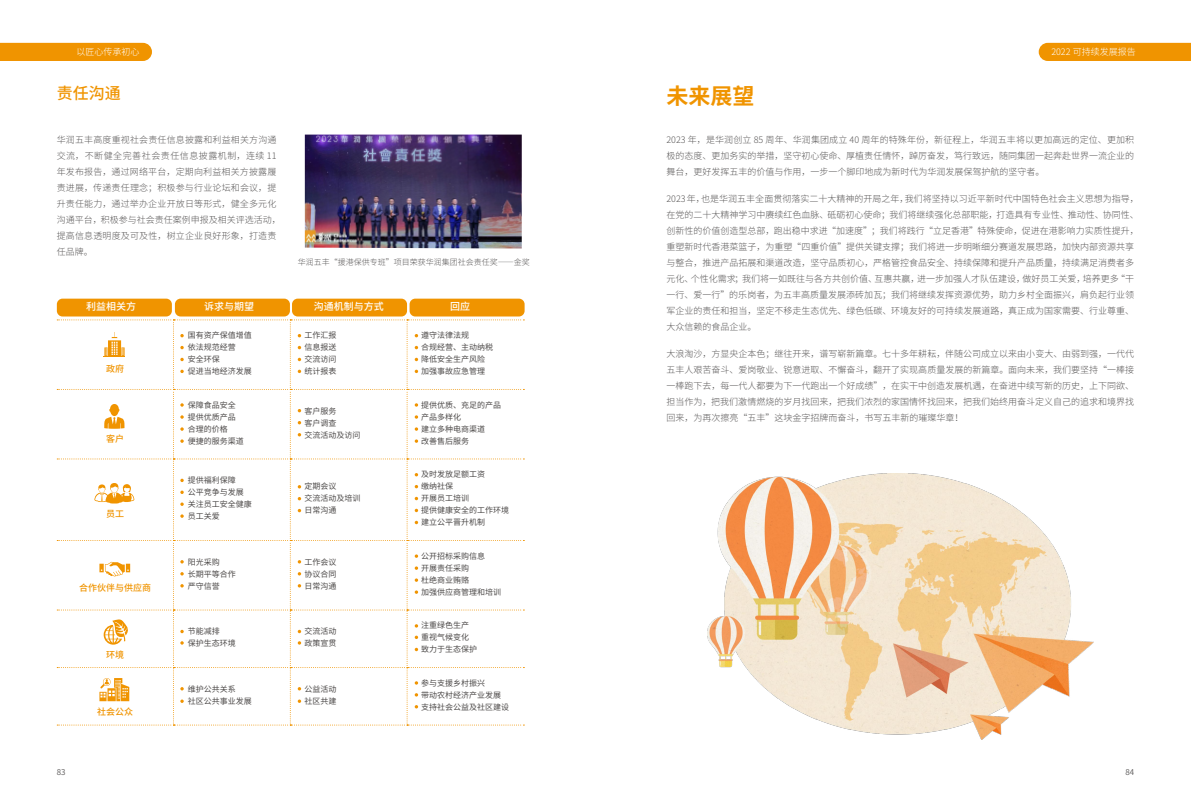
<style>
.page{position:relative;width:1191px;height:808px;background:#fff}
.page>*{position:absolute;margin:0;border:0;box-sizing:border-box;transform-origin:0 0}
.t1{font:700 22px "Source Han Sans CN";color:#f09400}
.t2{font:500 16px "Source Han Sans CN";color:#f09400}
.t3{font:500 10px "Source Han Sans CN";color:#fff}
.t4{font:300 9px/16px "Source Han Sans CN";color:#595757;text-align:justify}
.t5{font:300 9px/16px "Source Han Sans CN";letter-spacing:.02em;color:#595757}
.t6{font:500 9px "Source Han Sans CN";color:#f09400}
.t7{font:300 9px "Source Han Sans CN";color:#fff}
.t8{font:8px/12px "Source Han Sans CN";color:#4c4948}
.t9{font:300 8px "Source Han Sans CN";color:#595757}
.t10{font:8px "Source Han Sans CN";color:#595757}
</style>
<div class="page">
<div style="left:1038px;top:43px;width:153px;height:18px;background:#f09400"></div>
<div style="left:0;top:43px;width:152px;height:18px;background:#f09400"></div>
<div style="left:57px;top:299px;width:115px;height:17px;background:#f09400;border-radius:6px"></div>
<div style="left:175px;top:299px;width:115px;height:17px;background:#f09400;border-radius:6px"></div>
<div style="left:292px;top:299px;width:115px;height:17px;background:#f09400;border-radius:6px"></div>
<div style="left:409px;top:299px;width:115px;height:17px;background:#f09400;border-radius:6px"></div>
<img style="left:305px;top:135px;width:217px;height:114px">
<svg style="left:57px;top:319px;width:467px;height:406px"></svg>
<img style="left:707px;top:473px;width:386px;height:266px">
<p class="t7" style="left:77px;top:47px;width:64px">以匠心传承初心</p>
<p class="t7" style="left:1051px;top:47px;width:86px">2022 可持续发展报告</p>
<h2 class="t2" style="left:57px;top:84px;width:65px">责任沟通</h2>
<h1 class="t1" style="left:666px;top:84px;width:89px">未来展望</h1>
<p class="t5" style="left:57px;top:131px;width:226px">华润五丰高度重视社会责任信息披露和利益相关方沟通交流，不断健全完善社会责任信息披露机制，连续 11年发布报告，通过网络平台，定期向利益相关方披露履责进展，传递责任理念；积极参与行业论坛和会议，提升责任能力，通过举办企业开放日等形式，健全多元化沟通平台，积极参与社会责任案例申报及相关评选活动，提高信息透明度及可及性，树立企业良好形象，打造责任品牌。</p>
<p class="t4" style="left:666px;top:131px;width:469px">2023 年，是华润创立 85 周年、华润集团成立 40 周年的特殊年份，新征程上，华润五丰将以更加高远的定位、更加积极的态度、更加务实的举措，坚守初心使命、厚植责任情怀，踔厉奋发，笃行致远，随同集团一起奔赴世界一流企业的舞台，更好发挥五丰的价值与作用，一步一个脚印地成为新时代为华润发展保驾护航的坚守者。</p>
<p class="t4" style="left:666px;top:191px;width:474px;text-align:left">2023年，也是华润五丰全面贯彻落实二十大精神的开局之年，我们将坚持以习近平新时代中国特色社会主义思想为指导，在党的二十大精神学习中赓续红色血脉、砥砺初心使命；我们将继续强化总部职能，打造具有专业性、推动性、协同性、创新性的价值创造型总部，跑出稳中求进“加速度”；我们将践行“立足香港”特殊使命，促进在港影响力实质性提升，重塑新时代香港菜篮子，为重塑“四重价值”提供关键支撑；我们将进一步明晰细分赛道发展思路，加快内部资源共享与整合，推进产品拓展和渠道改造，坚守品质初心，严格管控食品安全、持续保障和提升产品质量，持续满足消费者多元化、个性化需求；我们将一如既往与各方共创价值、互惠共赢，进一步加强人才队伍建设，做好员工关爱，培养更多“干一行、爱一行”的乐岗者，为五丰高质量发展添砖加瓦；我们将继续发挥资源优势，助力乡村全面振兴，肩负起行业领军企业的责任和担当，坚定不移走生态优先、绿色低碳、环境友好的可持续发展道路，真正成为国家需要、行业尊重、大众信赖的食品企业。</p>
<p class="t4" style="left:666px;top:346px;width:469px">大浪淘沙，方显央企本色；继往开来，谱写崭新篇章。七十多年耕耘，伴随公司成立以来由小变大、由弱到强，一代代五丰人艰苦奋斗、爱岗敬业、锐意进取、不懈奋斗，翻开了实现高质量发展的新篇章。面向未来，我们要坚持“一棒接一棒跑下去，每一代人都要为下一代跑出一个好成绩”，在实干中创造发展机遇，在奋进中续写新的历史，上下同欲、担当作为，把我们激情燃烧的岁月找回来，把我们浓烈的家国情怀找回来，把我们始终用奋斗定义自己的追求和境界找回来，为再次擦亮“五丰”这块金字招牌而奋斗，书写五丰新的璀璨华章！</p>
<p class="t9" style="left:298px;top:258px;width:234px">华润五丰“援港保供专班”项目荣获华润集团社会责任奖——金奖</p>
<p class="t3" style="left:86px;top:301px;width:52px">利益相关方</p>
<p class="t3" style="left:204px;top:301px;width:51px">诉求与期望</p>
<p class="t3" style="left:314px;top:301px;width:72px">沟通机制与方式</p>
<p class="t3" style="left:450px;top:301px;width:21px">回应</p>
<p class="t8" style="left:188px;top:330px;width:65px">国有资产保值增值依法规范经营<br>安全环保<br>促进当地经济发展</p>
<p class="t8" style="left:304px;top:330px;width:33px;text-align:justify">工作汇报信息报送交流访问统计报表</p>
<p class="t8" style="left:421px;top:330px;width:73px">遵守法律法规<br>合规经营、主动纳税降低安全生产风险加强事故应急管理</p>
<p class="t6" style="left:106px;top:364px;width:19px">政府</p>
<p class="t8" style="left:188px;top:399px;width:57px">保障食品安全提供优质产品合理的价格<br>便捷的服务渠道</p>
<p class="t8" style="left:304px;top:405px;width:57px">客户服务<br>客户调查<br>交流活动及访问</p>
<p class="t8" style="left:421px;top:399px;width:81px">提供优质、充足的产品产品多样化<br>建立多种电商渠道<br>改善售后服务</p>
<p class="t6" style="left:106px;top:433px;width:19px">客户</p>
<p class="t6" style="left:106px;top:509px;width:19px">员工</p>
<p class="t6" style="left:79px;top:583px;width:74px">合作伙伴与供应商</p>
<p class="t6" style="left:106px;top:649px;width:19px">环境</p>
<p class="t6" style="left:97px;top:707px;width:38px">社会公众</p>
<p class="t8" style="left:188px;top:475px;width:65px">提供福利保障<br>公平竞争与发展关注员工安全健康员工关爱</p>
<p class="t8" style="left:304px;top:481px;width:57px">定期会议<br>交流活动及培训日常沟通</p>
<p class="t8" style="left:421px;top:469px;width:89px">及时发放足额工资<br>缴纳社保<br>开展员工培训<br>提供健康安全的工作环境建立公平晋升机制</p>
<p class="t8" style="left:188px;top:556px;width:49px">阳光采购<br>长期平等合作严守信誉</p>
<p class="t8" style="left:304px;top:556px;width:33px;text-align:justify">工作会议协议合同日常沟通</p>
<p class="t8" style="left:421px;top:550px;width:81px">公开招标采购信息<br>开展责任采购<br>杜绝商业贿赂<br>加强供应商管理和培训</p>
<p class="t8" style="left:188px;top:626px;width:49px">节能减排<br>保护生态环境</p>
<p class="t8" style="left:304px;top:626px;width:33px">交流活动政策宣贯</p>
<p class="t8" style="left:421px;top:620px;width:57px">注重绿色生产重视气候变化致力于生态保护</p>
<p class="t8" style="left:188px;top:683px;width:65px">维护公共关系<br>社区公共事业发展</p>
<p class="t8" style="left:304px;top:683px;width:33px">公益活动社区共建</p>
<p class="t8" style="left:421px;top:677px;width:89px">参与支援乡村振兴<br>带动农村经济产业发展支持社会公益及社区建设</p>
<p class="t10" style="left:57px;top:768px;width:10px">83</p>
<p class="t10" style="left:1125px;top:768px;width:10px">84</p>
</div>
